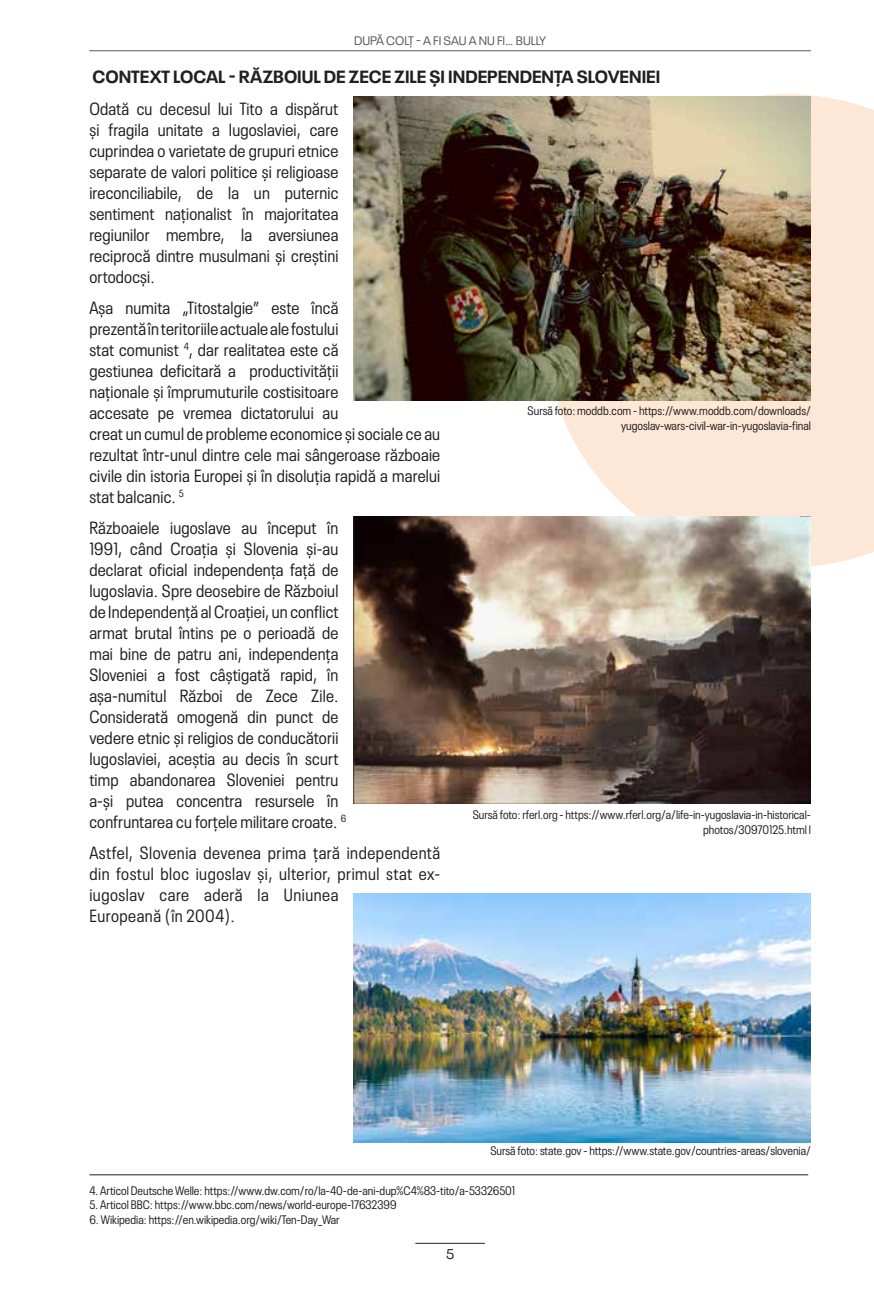
<style>
.page{position:relative;width:874px;height:1290px;background:#fff}
.page>*{position:absolute;margin:0;border:0;box-sizing:border-box;transform-origin:0 0}
.t1{font:condensed 17.5px/21px "Neue Plak";letter-spacing:.01em;color:#231f20}
.t2{font:condensed 17.5px/21px "Neue Plak";letter-spacing:.03em;color:#231f20}
.t3{font:700 17.5px "Neue Plak";color:#231f20}
.t4{font:14px "Neue Plak";color:#231f20}
.t5{font:condensed 12.25px/14.7px "Neue Plak";color:#231f20;text-align:right}
.t6{font:12.25px "Neue Plak";color:#58595b}
</style>
<div class="page">
<hr style="left:89px;top:50px;width:721px;height:1px;background:#58595b">
<hr style="left:415px;top:1243px;width:69px;height:1px;background:#231f20">
<svg style="left:557px;top:94px;width:316px;height:473px;fill:#fde7d7"></svg>
<hr style="left:89px;top:1174px;width:718px;height:1px;background:#231f20">
<img style="left:353px;top:893px;width:457px;height:249px">
<img style="left:353px;top:516px;width:457px;height:288px">
<img style="left:353px;top:96px;width:457px;height:305px">
<p class="t6" style="left:354px;top:32px;width:194px">DUPĂ COLȚ - A FI SAU A NU FI… BULLY</p>
<p class="t3" style="left:92px;top:63px;width:569px">CONTEXT LOCAL - RĂZBOIUL DE ZECE ZILE ȘI INDEPENDENȚA SLOVENIEI</p>
<p class="t1" style="left:89px;top:97px;width:250px;text-align:justify">Odată cu decesul lui Tito a dispărut și fragila unitate a Iugoslaviei, care cuprindea o varietate de grupuri etnice separate de valori politice și religioase ireconciliabile, de la un puternic sentiment naționalist în majoritatea regiunilor membre, la aversiunea reciprocă dintre musulmani și creștini ortodocși.</p>
<p class="t1" style="left:89px;top:296px;width:352px">Așa numita „Titostalgie” este încă<br>prezentă în teritoriile actuale ale fostului<br>stat comunist <sup>4</sup>, dar realitatea este că<br>gestiunea deficitară a productivității<br>naționale și împrumuturile costisitoare<br>accesate pe vremea dictatorului au<br>creat un cumul de probleme economice și sociale ce au rezultat într-unul dintre cele mai sângeroase războaie civile din istoria Europei și în disoluția rapidă a marelui stat balcanic. <sup>5</sup></p>
<p class="t1" style="left:89px;top:516px;width:258px">Războaiele iugoslave au început în 1991, când Croația și Slovenia și-au declarat oficial independența față de Iugoslavia. Spre deosebire de Războiul de Independență al Croației, un conflict armat brutal întins pe o perioadă de mai bine de patru ani, independența Sloveniei a fost câștigată rapid, în așa-numitul Război de Zece Zile.<br>Considerată omogenă din punct de vedere etnic și religios de conducătorii Iugoslaviei, aceștia au decis în scurt timp abandonarea Sloveniei pentru a-și putea concentra resursele în confruntarea cu forțele militare croate. <sup>6</sup></p>
<p class="t2" style="left:89px;top:841px;width:352px">Astfel, Slovenia devenea prima țară independentă din fostul bloc iugoslav și, ulterior, primul stat ex&shy;iugoslav care aderă la Uniunea<br>Europeană (în 2004).</p>
<p class="t5" style="left:527px;top:402px;width:284px">Sursă foto: moddb.com - https://www.moddb.com/downloads/ yugoslav-wars-civil-war-in-yugoslavia-final</p>
<p class="t5" style="left:472px;top:806px;width:339px">Sursă foto: rferl.org - https://www.rferl.org/a/life-in-yugoslavia-in-historical&shy;photos/30970125.html l</p>
<p class="t5" style="left:490px;top:1142px;width:322px">Sursă foto: state.gov - https://www.state.gov/countries-areas/slovenia/</p>
<p class="t5" style="left:89px;top:1182px;width:427px">4. Articol Deutsche Welle: https://www.dw.com/ro/la-40-de-ani-dup%C4%83-tito/a-53326501</p>
<p class="t5" style="left:89px;top:1196px;width:308px">5. Articol BBC: https://www.bbc.com/news/world-europe-17632399</p>
<p class="t5" style="left:89px;top:1211px;width:252px">6. Wikipedia: https://en.wikipedia.org/wiki/Ten-Day_War</p>
<p class="t4" style="left:446px;top:1243px;width:10px">5</p>
</div>
